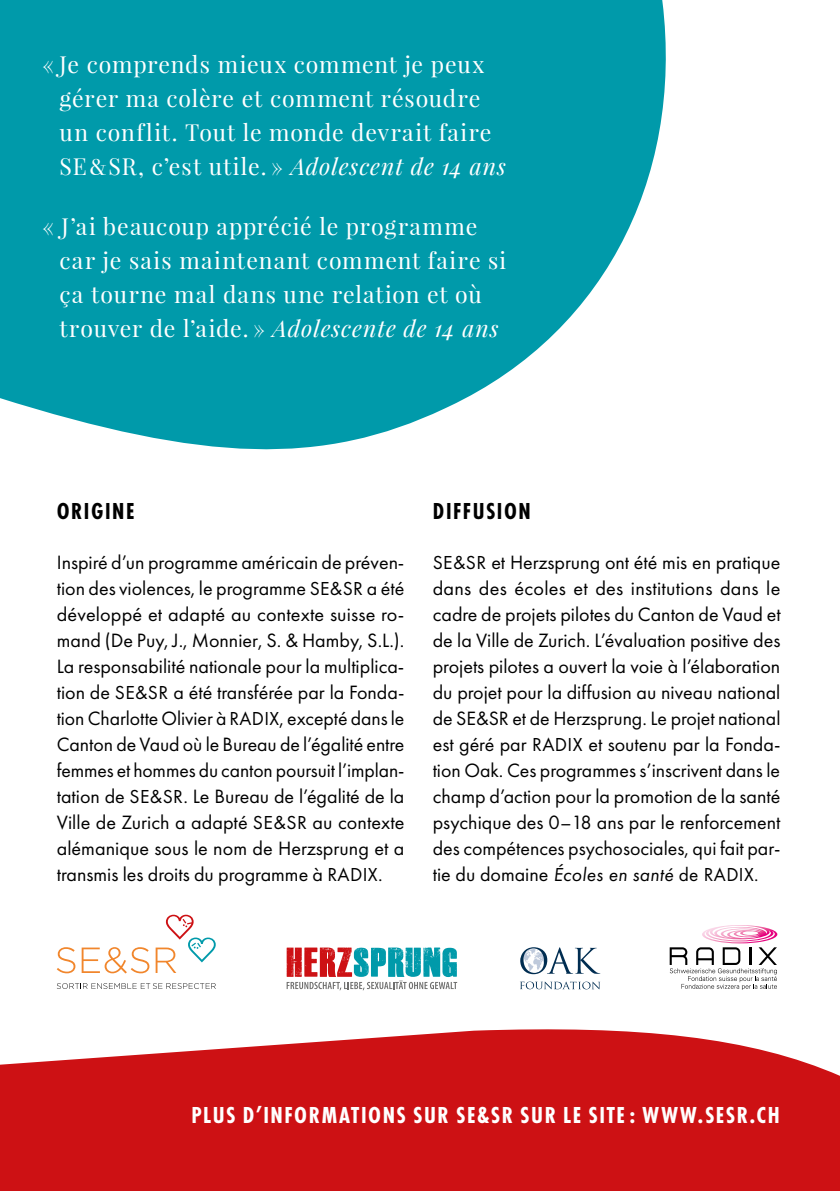
<style>
.page{position:relative;width:840px;height:1191px;background:#fff}
.page>*{position:absolute;margin:0;border:0;box-sizing:border-box;transform-origin:0 0}
.t1{font:700 24px "Futura PT Cond";letter-spacing:.065em;color:#fff}
.t2{font:700 24px "Futura PT Cond";letter-spacing:.065em;color:#000}
.t3{font:23px/34px "Playfair Display";letter-spacing:.04em;color:#fff}
.t4{font:20px/26px "Futura PT";color:#000;text-align:justify}
.t5{font:italic 19.6px "Futura PT";letter-spacing:.02em;color:#000}
.s1{font-family:"Bodoni Svty Two OSITCTT"}
.s2{font-style:italic}
.s3{font-size:19.6px}
.s4{font-style:normal;font-size:20px}
.s5{font-style:normal}
</style>
<div class="page">
<svg style="left:0;top:1029px;width:839px;height:162px;background:#d1272a"></svg>
<svg style="left:0;top:0;width:666px;height:450px;background:#19a4b2"></svg>
<svg style="left:669px;top:925px;width:107px;height:65px"></svg>
<svg style="left:286px;top:947px;width:171px;height:43px"></svg>
<svg style="left:57px;top:947px;width:18px;height:26px"></svg>
<svg style="left:82px;top:947px;width:67px;height:26px"></svg>
<svg style="left:155px;top:914px;width:60px;height:59px"></svg>
<svg style="left:57px;top:983px;width:159px;height:6px"></svg>
<svg style="left:520px;top:981px;width:80px;height:8px"></svg>
<svg style="left:520px;top:947px;width:80px;height:27px"></svg>
<p class="t3" style="left:60px;top:47px;width:447px;text-indent:-17px">« Je comprends mieux comment je peux gérer ma colère et comment résoudre un conflit. Tout le monde devrait faire SE<span class="s1">&amp;</span>SR, c’est utile. » <span class="s2">Adolescent de 14 ans</span></p>
<p class="t3" style="left:60px;top:209px;width:448px;text-indent:-17px">« J’ai beaucoup apprécié le programme car je sais maintenant comment faire si ça tourne mal dans une relation et où trouver de l’aide. » <span class="s2">Adolescente de 14 ans</span></p>
<p class="t2" style="left:57px;top:497px;width:79px">ORIGINE</p>
<p class="t4" style="left:57px;top:549px;width:349px">Inspiré d’un programme américain de préven&shy;tion des violences, le programme <span class="s3">SE&amp;SR</span> a été développé et adapté au contexte suisse ro&shy;mand (De Puy, J., Monnier, S. &amp; Hamby, S.L.).<br>La responsabilité nationale pour la multiplica&shy;tion de <span class="s3">SE&amp;SR</span> a été transférée par la Fonda&shy;tion Charlotte Olivier à <span class="s3">RADIX</span>, excepté dans le Canton de Vaud où le Bureau de l’égalité entre femmes et hommes du canton poursuit l’implan&shy;tation de <span class="s3">SE&amp;SR</span>. Le Bureau de l’égalité de la Ville de Zurich a adapté <span class="s3">SE&amp;SR</span> au contexte alémanique sous le nom de Herzsprung et a transmis les droits du programme à <span class="s3">RADIX</span>.</p>
<p class="t2" style="left:432px;top:497px;width:99px">DIFFUSION</p>
<p class="t4" style="left:432px;top:549px;width:349px"><span class="s3">SE&amp;SR</span> et Herzsprung ont été mis en pratique dans des écoles et des institutions dans le cadre de projets pilotes du Canton de Vaud et de la Ville de Zurich. L’évaluation positive des projets pilotes a ouvert la voie à l’élaboration du projet pour la diffusion au niveau national de SE&amp;SR et de Herzsprung. Le projet national est géré par <span class="s3">RADIX</span> et soutenu par la Fonda&shy;tion Oak. Ces programmes s’inscrivent dans le champ d’action pour la promotion de la santé psychique des 0–18 ans par le renforcement des compétences psychosociales, qui fait par-</p>
<p class="t5" style="left:432px;top:863px;width:327px"><span class="s4">tie du domaine</span> Écoles en santé <span class="s5">de RADIX.</span></p>
<p class="t1" style="left:191px;top:1101px;width:589px">PLUS D’INFORMATIONS SUR SE&amp;SR SUR LE SITE : WWW.SESR.CH</p>
</div>
